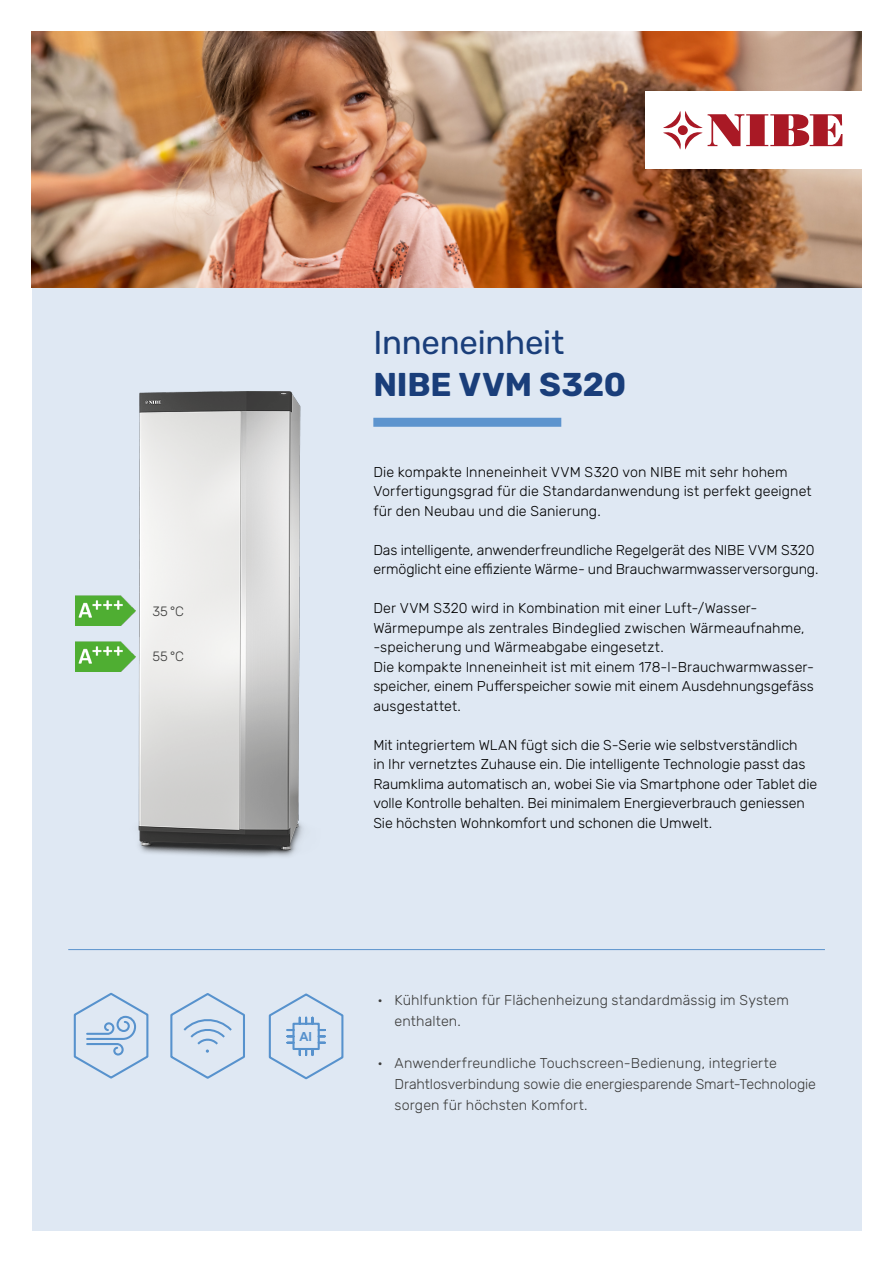
<style>
.page{position:relative;width:893px;height:1263px;background:#fff}
.page>*{position:absolute;margin:0;border:0;box-sizing:border-box;transform-origin:0 0}
.t1{font:33px "Rubik";letter-spacing:-.005em;color:#1a3e7a}
.t2{font:700 33px "Rubik";letter-spacing:-.005em;color:#1a3e7a}
.t3{font:300 14.25px/19.5px "Rubik";color:#000}
.t4{font:300 14.25px/21px "Rubik";letter-spacing:.005em;color:#3c3c3b}
.t5{font:300 13.5px "Rubik";color:#3c3c3b}
.t6{font:700 12.75px "Arial";color:#5792cd}
</style>
<div class="page">
<div style="left:32px;top:32px;width:829px;height:1199px;background:#dfe8f3"></div>
<img style="left:135px;top:391px;width:169px;height:466px">
<img style="left:32px;top:32px;width:829px;height:255px">
<div style="left:645px;top:91px;width:217px;height:78px;background:#fff"></div>
<svg style="left:663px;top:111px;width:179px;height:39px"></svg>
<svg style="left:170px;top:993px;width:75px;height:86px"></svg>
<hr style="left:68px;top:949px;width:757px;height:1px;background:#5d94ce">
<svg style="left:73px;top:992px;width:76px;height:87px"></svg>
<div style="left:373px;top:418px;width:188px;height:9px;background:#5d94ce"></div>
<img style="left:75px;top:595px;width:60px;height:31px">
<img style="left:75px;top:641px;width:60px;height:31px">
<svg style="left:268px;top:993px;width:76px;height:87px"></svg>
<p class="t5" style="left:152px;top:604px;width:33px">35 °C</p>
<p class="t5" style="left:152px;top:649px;width:33px">55 °C</p>
<h1 class="t1" style="left:373px;top:324px;width:192px">Inneneinheit</h1>
<h1 class="t2" style="left:373px;top:365px;width:255px">NIBE VVM S320</h1>
<p class="t3" style="left:373px;top:463px;width:440px">Die kompakte Inneneinheit VVM S320 von NIBE mit sehr hohem<br>Vorfertigungsgrad für die Standardanwendung ist perfekt geeignet für den Neubau und die Sanierung.</p>
<p class="t3" style="left:373px;top:540px;width:447px">Das intelligente, anwenderfreundliche Regelgerät des NIBE VVM S320 ermöglicht eine effiziente Wärme- und Brauchwarmwasserversorgung.</p>
<p class="t3" style="left:373px;top:599px;width:442px">Der VVM S320 wird in Kombination mit einer Luft-/Wasser-Wärmepumpe als zentrales Bindeglied zwischen Wärmeaufnahme, -speicherung und Wärmeabgabe eingesetzt.<br>Die kompakte Inneneinheit ist mit einem 178-l-Brauchwarmwasser&shy;speicher, einem Pufferspeicher sowie mit einem Ausdehnungsgefäss ausgestattet.</p>
<p class="t3" style="left:373px;top:735px;width:445px">Mit integriertem WLAN fügt sich die S-Serie wie selbstverständlich<br>in Ihr vernetztes Zuhause ein. Die intelligente Technologie passt das Raumklima automatisch an, wobei Sie via Smartphone oder Tablet die volle Kontrolle behalten. Bei minimalem Energieverbrauch geniessen Sie höchsten Wohnkomfort und schonen die Umwelt.</p>
<p class="t6" style="left:299px;top:1028px;width:14px">AI</p>
<p class="t4" style="left:395px;top:990px;width:396px;text-indent:-17px">• Kühlfunktion für Flächenheizung standardmässig im System enthalten.</p>
<p class="t4" style="left:395px;top:1053px;width:423px;text-indent:-17px">• Anwenderfreundliche Touchscreen-Bedienung, integrierte<br>Drahtlosverbindung sowie die energiesparende Smart-Technologie sorgen für höchsten Komfort.</p>
</div>
